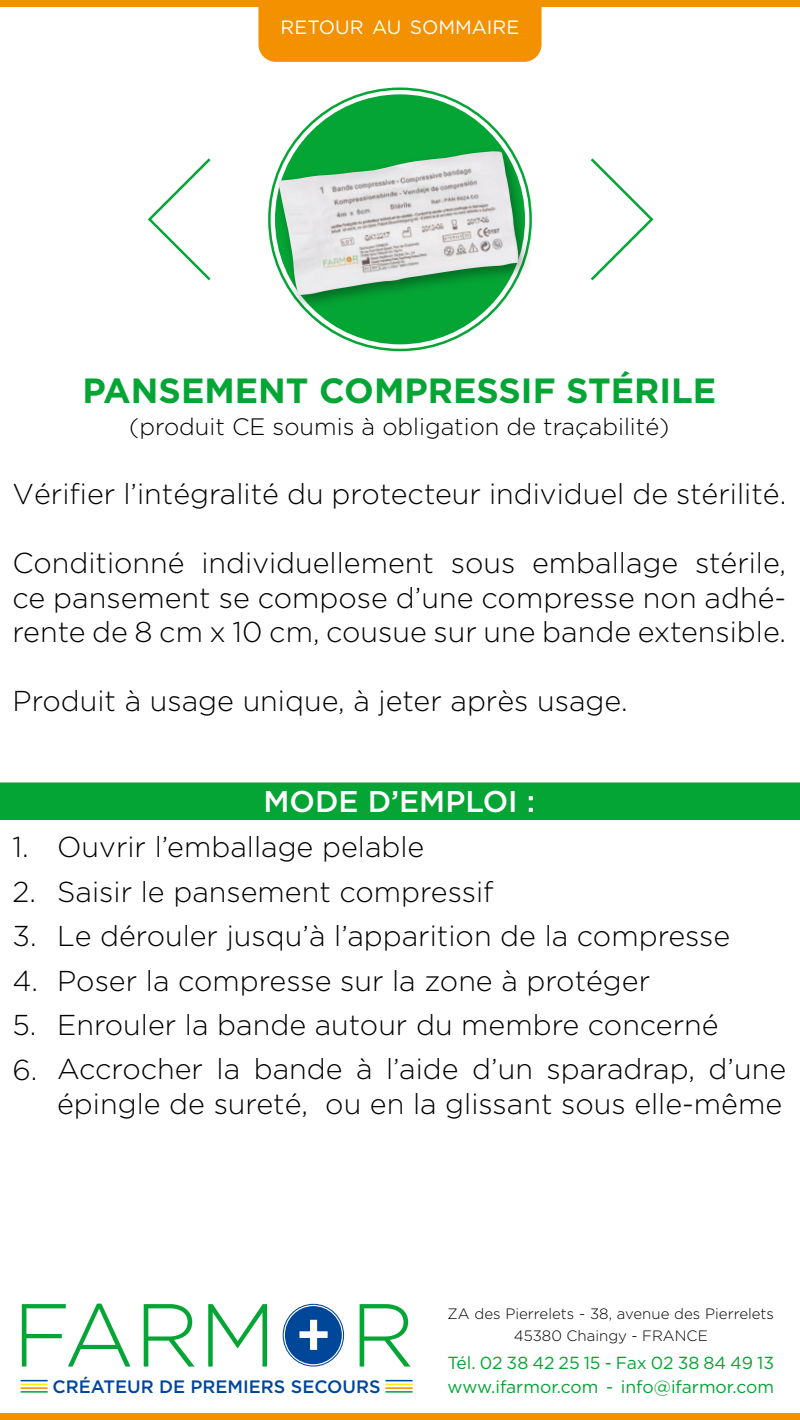
<style>
.page{position:relative;width:800px;height:1420px;background:#fff}
.page>*{position:absolute;margin:0;border:0;box-sizing:border-box;transform-origin:0 0}
.t1{font:300 89.25px "Gotham";color:#05a535}
.t2{font:700 35px "Gotham";color:#05a535}
.t3{font:500 30px "Gotham";color:#fff}
.t4{font:300 28.75px/34.5px "Gotham";color:#000;text-align:justify}
.t5{font:300 23.75px "Gotham";color:#000}
.t6{font:19.25px "Gotham";color:#fff}
.t7{font:500 18px "Gotham";color:#004699}
.t8{font:17.5px "Gotham";color:#05a535}
.t9{font:300 15px/21.2px "Gotham";color:#000;text-align:center}
</style>
<div class="page">
<div style="left:258px;top:6px;width:284px;height:56px;background:#f39100"></div>
<div style="left:0;top:1414px;width:800px;height:6px;background:#f39100"></div>
<div style="left:0;top:0;width:800px;height:6px;background:#f39100"></div>
<div style="left:275px;top:94px;width:250px;height:250px;background:#05a535;border-radius:50%"></div>
<svg style="left:147px;top:158px;width:64px;height:123px"></svg>
<svg style="left:590px;top:158px;width:64px;height:123px"></svg>
<div style="left:284px;top:1306px;width:58px;height:59px;background:#004699;border-radius:50%"></div>
<div style="left:284px;top:1305px;width:59px;height:60px;border:1px solid #fff;border-radius:50%"></div>
<svg style="left:299px;top:1319px;width:29px;height:31px"></svg>
<div style="left:283px;top:1304px;width:61px;height:63px;border:1px solid #004699;border-radius:50%"></div>
<hr style="left:21px;top:1387px;width:27px;height:2px;background:#f39100">
<hr style="left:386px;top:1387px;width:27px;height:2px;background:#f39100">
<svg style="left:21px;top:1380px;width:27px;height:5px"></svg>
<svg style="left:386px;top:1380px;width:27px;height:5px"></svg>
<hr style="left:21px;top:1391px;width:27px;height:2px;background:#05a535">
<hr style="left:386px;top:1391px;width:27px;height:2px;background:#05a535">
<div style="left:0;top:782px;width:800px;height:38px;background:#05a535"></div>
<div style="left:271px;top:145px;width:261px;height:166px;background:#000;opacity:.35"></div>
<img style="left:278px;top:151px;width:241px;height:144px">
<p class="t6" style="left:281px;top:15px;width:240px">RETOUR AU SOMMAIRE</p>
<p class="t2" style="left:82px;top:367px;width:635px">PANSEMENT COMPRESSIF STÉRILE</p>
<p class="t5" style="left:129px;top:414px;width:542px">(produit CE soumis à obligation de traçabilité)</p>
<p class="t4" style="left:12px;top:477px;width:775px">Vérifier l’intégralité du protecteur individuel de stérilité.</p>
<p class="t4" style="left:12px;top:546px;width:775px">Conditionné individuellement sous emballage stérile, ce pansement se compose d’une compresse non adhé&shy;rente de 8 cm x 10 cm, cousue sur une bande extensible.</p>
<p class="t4" style="left:12px;top:684px;width:617px">Produit à usage unique, à jeter après usage.</p>
<p class="t3" style="left:264px;top:785px;width:273px">MODE D’EMPLOI :</p>
<p class="t4" style="left:12px;top:829px;width:413px">1. Ouvrir l’emballage pelable</p>
<p class="t4" style="left:12px;top:874px;width:483px">2. Saisir le pansement compressif</p>
<p class="t4" style="left:12px;top:918px;width:719px">3. Le dérouler jusqu’à l’apparition de la compresse</p>
<p class="t4" style="left:12px;top:963px;width:639px">4. Poser la compresse sur la zone à protéger</p>
<p class="t4" style="left:12px;top:1007px;width:708px">5. Enrouler la bande autour du membre concerné</p>
<p class="t4" style="left:12px;top:1052px;width:775px;text-align:right">6. Accrocher la bande à l’aide d’un sparadrap, d’une épingle de sureté, ou en la glissant sous elle-même</p>
<h1 class="t1" style="left:13px;top:1286px;width:265px">FARM</h1>
<p class="t7" style="left:53px;top:1376px;width:330px">CRÉATEUR DE PREMIERS SECOURS</p>
<h1 class="t1" style="left:350px;top:1286px;width:66px">R</h1>
<p class="t9" style="left:448px;top:1303px;width:328px">ZA des Pierrelets - 38, avenue des Pierrelets<br>45380 Chaingy - FRANCE</p>
<p class="t8" style="left:448px;top:1352px;width:328px">Tél. 02 38 42 25 15 - Fax 02 38 84 49 13</p>
<p class="t8" style="left:448px;top:1376px;width:328px">www.ifarmor.com - info@ifarmor.com</p>
</div>
